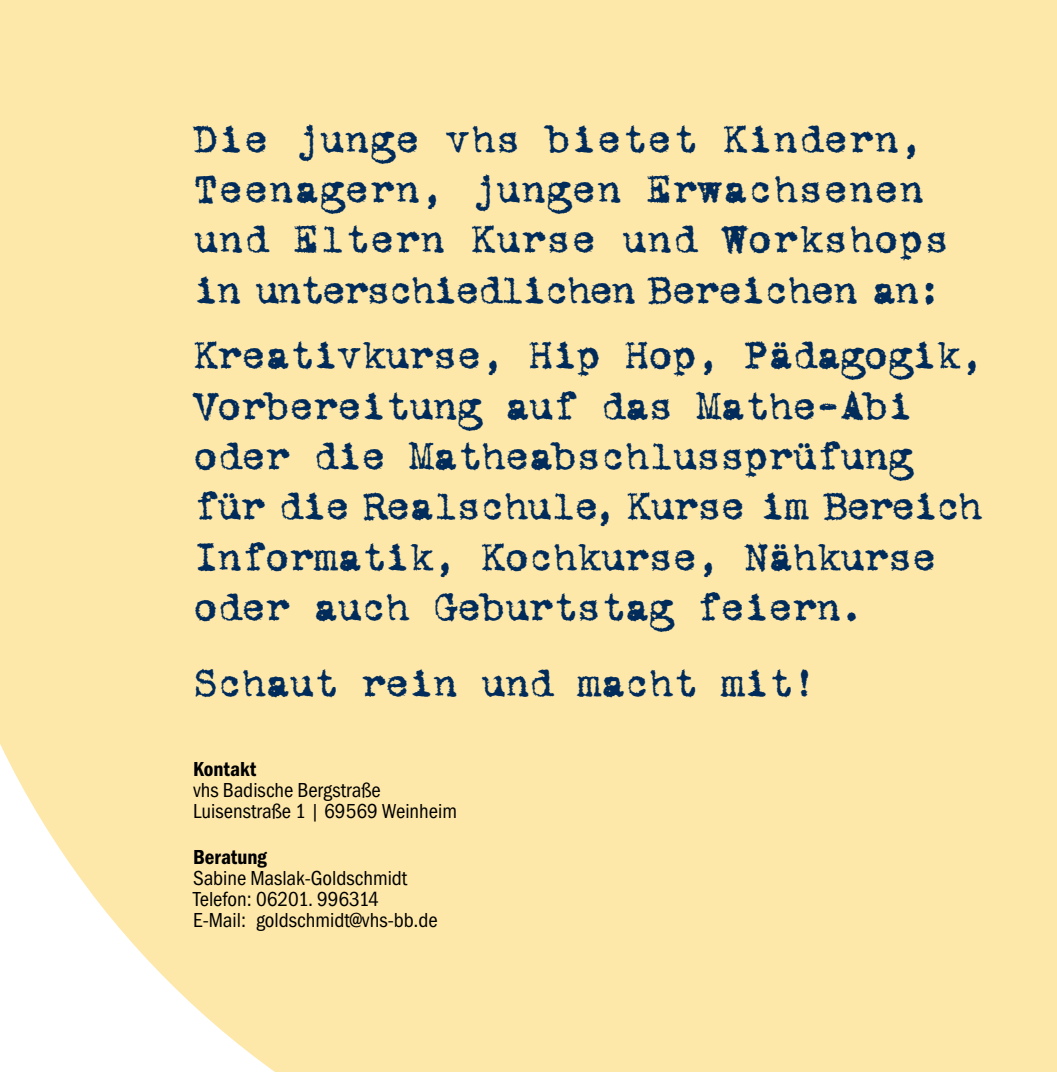
<style>
.page{position:relative;width:1057px;height:1072px;background:#fff}
.page>*{position:absolute;margin:0;border:0;box-sizing:border-box;transform-origin:0 0}
.t1{font:42px/50.4px "V Typewriter Corona";letter-spacing:-.03em;color:#002b5a}
.t2{font:42px/50.4px "V Typewriter Corona";color:#002b5a}
.t3{font:condensed 21px/21px "Franklin Gothic";color:#000}
.t4{font:600 condensed 21px "Franklin Gothic";color:#000}
</style>
<div class="page">
<div style="left:0;top:0;width:1057px;height:1071px;background:#fde7a9"></div>
<p class="t2" style="left:193px;top:115px;width:758px">Die junge vhs bietet Kindern,<br>Teenagern, jungen Erwachsenen und Eltern Kurse und Workshops in unterschiedlichen Bereichen an:</p>
<p class="t1" style="left:193px;top:331px;width:793px">Kreativkurse, Hip Hop, Pädagogik, Vorbereitung auf das Mathe-Abi oder die Matheabschlussprüfung für die Realschule, Kurse im Bereich Informatik, Kochkurse, Nähkurse oder auch Geburtstag feiern.</p>
<p class="t1" style="left:193px;top:658px;width:625px">Schaut rein und macht mit!</p>
<p class="t4" style="left:193px;top:757px;width:65px">Kontakt</p>
<p class="t3" style="left:193px;top:779px;width:265px">vhs Badische Bergstraße<br>Luisenstraße 1 | 69569 Weinheim</p>
<p class="t4" style="left:193px;top:845px;width:75px">Beratung</p>
<p class="t3" style="left:193px;top:867px;width:246px">Sabine Maslak-Goldschmidt<br>Telefon: 06201. 996314<br>E-Mail: goldschmidt@vhs-bb.de</p>
</div>
